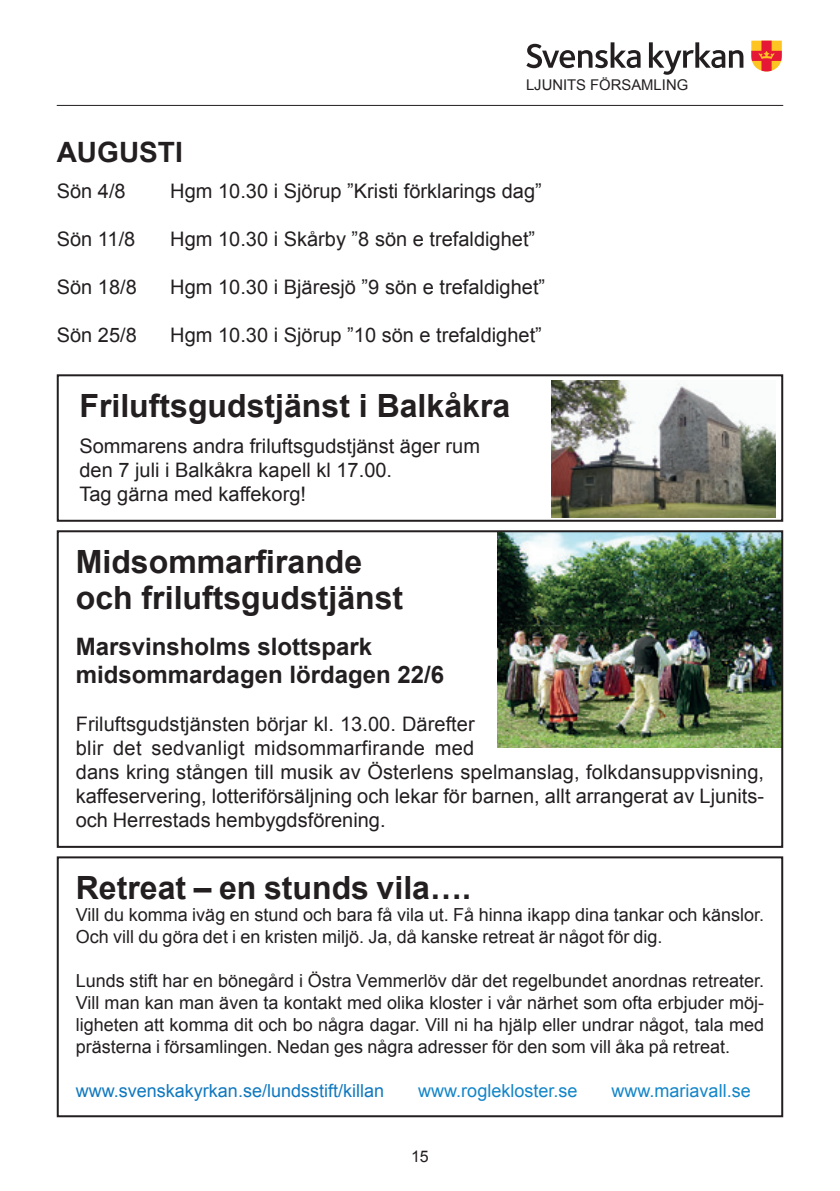
<style>
.page{position:relative;width:840px;height:1191px;background:#fff}
.page>*{position:absolute;margin:0;border:0;box-sizing:border-box;transform-origin:0 0}
.t1{font:700 32px/36px "Arial";color:#231f20}
.t2{font:700 28px "Arial";color:#231f20}
.t3{font:700 24px/28px "Arial";color:#231f20}
.t4{font:20px/24px "Arial";color:#231f20}
.t5{font:18px/22px "Arial";color:#231f20}
.t6{font:18px "Arial";color:#1078bf}
.t7{font:18px "Arial";color:#1385c8}
.t8{font:16px "Arial";color:#231f20}
.t9{font:14.8px "Arial";color:#231f20}
</style>
<div class="page">
<img style="left:497px;top:533px;width:282px;height:214px">
<hr style="left:57px;top:105px;width:725px;height:1px;background:#231f20">
<svg style="left:526px;top:42px;width:114px;height:26px"></svg>
<svg style="left:648px;top:42px;width:95px;height:33px"></svg>
<svg style="left:751px;top:41px;width:30px;height:30px"></svg>
<div style="left:57px;top:530px;width:725px;height:318px;border:2px solid #231f20"></div>
<img style="left:551px;top:380px;width:224px;height:138px">
<div style="left:57px;top:374px;width:725px;height:148px;border:2px solid #231f20"></div>
<div style="left:57px;top:856px;width:725px;height:261px;border:2px solid #231f20"></div>
<p class="t9" style="left:525px;top:75px;width:164px">LJUNITS FÖRSAMLING</p>
<h2 class="t2" style="left:57px;top:134px;width:127px">AUGUSTI</h2>
<p class="t4" style="left:57px;top:179px;width:70px">Sön 4/8</p>
<p class="t4" style="left:170px;top:179px;width:373px">Hgm 10.30 i Sjörup ”Kristi förklarings dag”</p>
<p class="t4" style="left:57px;top:227px;width:80px">Sön 11/8</p>
<p class="t4" style="left:170px;top:227px;width:366px">Hgm 10.30 i Skårby ”8 sön e trefaldighet”</p>
<p class="t4" style="left:57px;top:275px;width:82px">Sön 18/8</p>
<p class="t4" style="left:170px;top:275px;width:376px">Hgm 10.30 i Bjäresjö ”9 sön e trefaldighet”</p>
<p class="t4" style="left:57px;top:323px;width:82px">Sön 25/8</p>
<p class="t4" style="left:170px;top:323px;width:373px">Hgm 10.30 i Sjörup ”10 sön e trefaldighet”</p>
<h1 class="t1" style="left:79px;top:389px;width:432px">Friluftsgudstjänst i Balkåkra</h1>
<p class="t4" style="left:79px;top:434px;width:402px">Sommarens andra friluftsgudstjänst äger rum den 7 juli i Balkåkra kapell kl 17.00.<br>Tag gärna med kaffekorg!</p>
<h1 class="t1" style="left:76px;top:544px;width:329px">Midsommarfirande och friluftsgudstjänst</h1>
<p class="t3" style="left:76px;top:633px;width:370px">Marsvinsholms slottspark midsommardagen lördagen 22/6</p>
<p class="t4" style="left:76px;top:712px;width:689px">Friluftsgudstjänsten börjar kl. 13.00. Därefter<br>blir det sedvanligt midsommarfirande med<br>dans kring stången till musik av Österlens spelmanslag, folkdansuppvisning, kaffeservering, lotteriförsäljning och lekar för barnen, allt arrangerat av Ljunits&shy;och Herrestads hembygdsförening.</p>
<h1 class="t1" style="left:76px;top:870px;width:396px">Retreat – en stunds vila….</h1>
<p class="t5" style="left:76px;top:903px;width:689px">Vill du komma iväg en stund och bara få vila ut. Få hinna ikapp dina tankar och känslor.<br>Och vill du göra det i en kristen miljö. Ja, då kanske retreat är något för dig.</p>
<p class="t5" style="left:76px;top:969px;width:689px;text-align:justify">Lunds stift har en bönegård i Östra Vemmerlöv där det regelbundet anordnas retreater.<br>Vill man kan man även ta kontakt med olika kloster i vår närhet som ofta erbjuder möj&shy;ligheten att komma dit och bo några dagar. Vill ni ha hjälp eller undrar något, tala med prästerna i församlingen. Nedan ges några adresser för den som vill åka på retreat.</p>
<p class="t6" style="left:76px;top:1078px;width:310px">www.svenskakyrkan.se/lundsstift/killan</p>
<p class="t7" style="left:418px;top:1078px;width:161px">www.roglekloster.se</p>
<p class="t7" style="left:611px;top:1078px;width:141px">www.mariavall.se</p>
<p class="t8" style="left:411px;top:1146px;width:19px">15</p>
</div>
